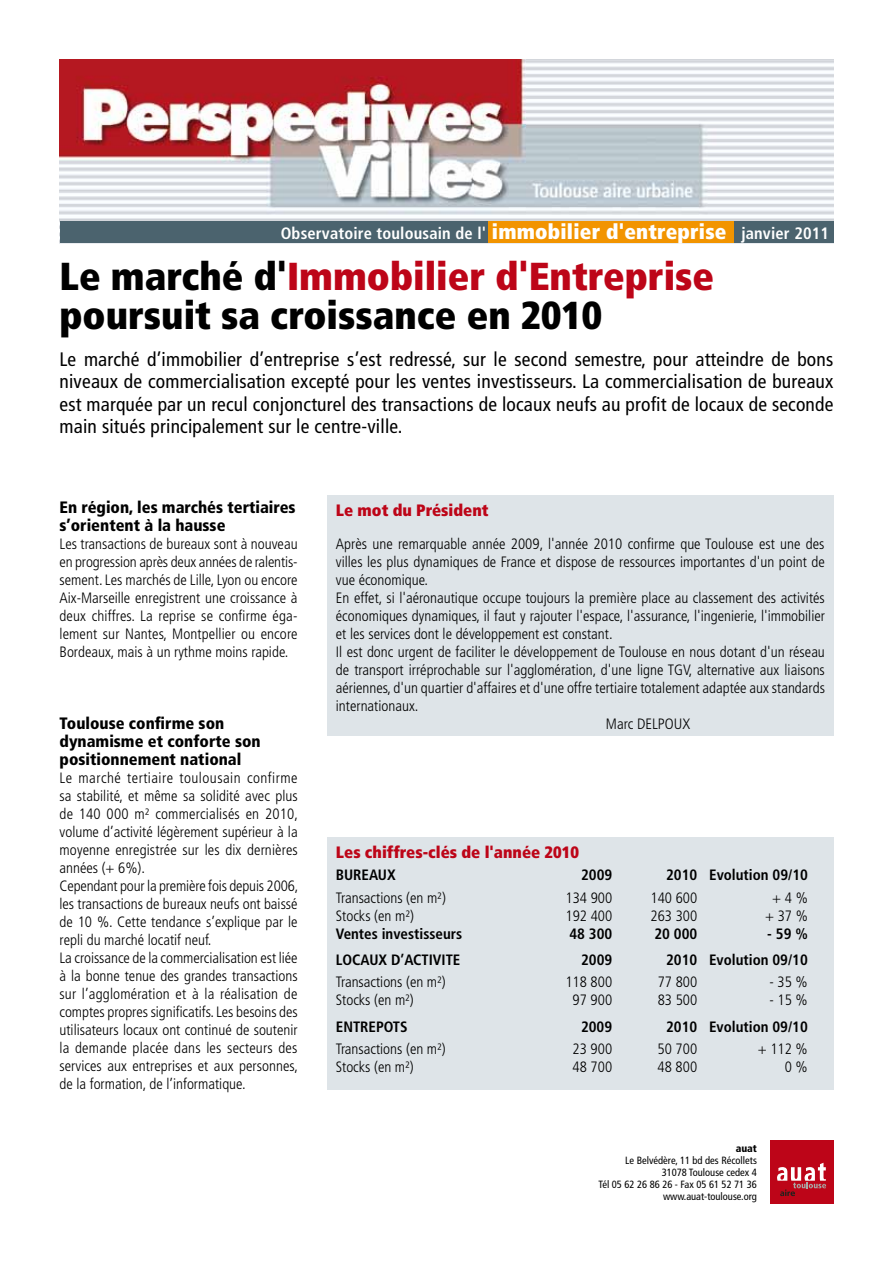
<style>
.page{position:relative;width:893px;height:1263px;background:#fff}
.page>*{position:absolute;margin:0;border:0;box-sizing:border-box;transform-origin:0 0}
.t1{font:900 condensed 39px/39px "Frutiger LT Std";color:#000}
.t2{font:condensed 19.5px/22.5px "Frutiger LT Std";letter-spacing:.01em;color:#000;text-align:justify}
.t3{font:900 condensed 16.5px/18px "Frutiger LT Std";color:#000}
.t4{font:700 condensed 16.5px "Frutiger LT Std";letter-spacing:.01em;color:#fff}
.t5{font:900 condensed 16.5px "Frutiger LT Std";color:#bd0518}
.t6{font:300 condensed 15px/18px "Frutiger LT Std";color:#000;text-align:justify}
.t7{font:700 condensed 15px "Frutiger LT Std";color:#000}
.t8{font:condensed 10.5px/12px "Frutiger LT Std";color:#000;text-align:right}
.t9{font:900 condensed 10.5px "Frutiger LT Std";color:#000}
.s1{font-weight:900;font-size:21px}
.s2{color:#bd0518}
</style>
<div class="page">
<div style="left:770px;top:1140px;width:63px;height:63px;background:#bd0518"></div>
<svg style="left:777px;top:1163px;width:49px;height:33px"></svg>
<img style="left:60px;top:60px;width:773px;height:162px">
<div style="left:60px;top:222px;width:773px;height:21px;background:#4b636e"></div>
<div style="left:488px;top:222px;width:245px;height:21px;background:#f29400"></div>
<div style="left:327px;top:837px;width:506px;height:252px;background:#dee4e8"></div>
<div style="left:327px;top:495px;width:506px;height:241px;background:#dee4e8"></div>
<p class="t4" style="left:281px;top:223px;width:550px">Observatoire toulousain de l' <span class="s1">immobilier d'entreprise</span> janvier 2011</p>
<h1 class="t1" style="left:60px;top:257px;width:656px">Le marché d'<span class="s2">Immobilier d'Entreprise </span>poursuit sa croissance en 2010</h1>
<p class="t2" style="left:60px;top:348px;width:775px">Le marché d’immobilier d’entreprise s’est redressé, sur le second semestre, pour atteindre de bons niveaux de commercialisation excepté pour les ventes investisseurs. La commercialisation de bureaux est marquée par un recul conjoncturel des transactions de locaux neufs au profit de locaux de seconde main situés principalement sur le centre-ville.</p>
<p class="t3" style="left:60px;top:498px;width:238px">En région, les marchés tertiaires s’orientent à la hausse</p>
<p class="t6" style="left:60px;top:535px;width:240px">Les transactions de bureaux sont à nouveau en progression après deux années de ralentis&shy;sement. Les marchés de Lille, Lyon ou encore Aix-Marseille enregistrent une croissance à deux chiffres. La reprise se confirme éga&shy;lement sur Nantes, Montpellier ou encore Bordeaux, mais à un rythme moins rapide.</p>
<p class="t3" style="left:60px;top:714px;width:203px">Toulouse confirme son dynamisme et conforte son positionnement national</p>
<p class="t6" style="left:60px;top:769px;width:240px;text-align:left">Le marché tertiaire toulousain confirme sa stabilité, et même sa solidité avec plus de 140 000 m² commercialisés en 2010, volume d’activité légèrement supérieur à la moyenne enregistrée sur les dix dernières années (+ 6%).<br>Cependant pour la première fois depuis 2006, les transactions de bureaux neufs ont baissé de 10 %. Cette tendance s’explique par le repli du marché locatif neuf.<br>La croissance de la commercialisation est liée à la bonne tenue des grandes transactions sur l’agglomération et à la réalisation de comptes propres significatifs. Les besoins des utilisateurs locaux ont continué de soutenir la demande placée dans les secteurs des services aux entreprises et aux personnes, de la formation, de l’informatique.</p>
<p class="t5" style="left:336px;top:500px;width:154px">Le mot du Président</p>
<p class="t6" style="left:336px;top:535px;width:490px">Après une remarquable année 2009, l'année 2010 confirme que Toulouse est une des</p>
<p class="t6" style="left:336px;top:553px;width:490px">villes les plus dynamiques de France et dispose de ressources importantes d'un point de</p>
<p class="t6" style="left:336px;top:571px;width:94px">vue économique.</p>
<p class="t6" style="left:336px;top:589px;width:490px">En effet, si l'aéronautique occupe toujours la première place au classement des activités</p>
<p class="t6" style="left:336px;top:607px;width:490px">économiques dynamiques, il faut y rajouter l'espace, l'assurance, l'ingenierie, l'immobilier</p>
<p class="t6" style="left:336px;top:625px;width:278px">et les services dont le développement est constant.</p>
<p class="t6" style="left:336px;top:643px;width:490px">Il est donc urgent de faciliter le développement de Toulouse en nous dotant d'un réseau</p>
<p class="t6" style="left:336px;top:661px;width:490px">de transport irréprochable sur l'agglomération, d'une ligne TGV, alternative aux liaisons</p>
<p class="t6" style="left:336px;top:679px;width:490px">aériennes, d'un quartier d'affaires et d'une offre tertiaire totalement adaptée aux standards</p>
<p class="t6" style="left:336px;top:697px;width:84px">internationaux.</p>
<p class="t6" style="left:606px;top:715px;width:86px">Marc DELPOUX</p>
<p class="t5" style="left:336px;top:842px;width:245px">Les chiffres-clés de l'année 2010</p>
<p class="t7" style="left:336px;top:866px;width:61px">BUREAUX</p>
<p class="t7" style="left:581px;top:866px;width:33px">2009</p>
<p class="t7" style="left:666px;top:866px;width:143px">2010 Evolution 09/10</p>
<p class="t6" style="left:336px;top:888px;width:111px">Transactions (en m²)</p>
<p class="t6" style="left:565px;top:888px;width:48px">134 900</p>
<p class="t6" style="left:651px;top:888px;width:48px">140 600</p>
<p class="t6" style="left:772px;top:888px;width:37px">+ 4 %</p>
<p class="t6" style="left:336px;top:906px;width:80px">Stocks (en m²)</p>
<p class="t6" style="left:565px;top:906px;width:48px">192 400</p>
<p class="t6" style="left:650px;top:906px;width:48px">263 300</p>
<p class="t6" style="left:765px;top:906px;width:44px">+ 37 %</p>
<p class="t7" style="left:336px;top:924px;width:128px">Ventes investisseurs</p>
<p class="t7" style="left:569px;top:924px;width:44px">48 300</p>
<p class="t7" style="left:654px;top:924px;width:44px">20 000</p>
<p class="t7" style="left:767px;top:924px;width:42px">- 59 %</p>
<p class="t7" style="left:336px;top:951px;width:126px">LOCAUX D’ACTIVITE</p>
<p class="t7" style="left:581px;top:951px;width:33px">2009</p>
<p class="t7" style="left:666px;top:951px;width:143px">2010 Evolution 09/10</p>
<p class="t6" style="left:336px;top:973px;width:111px">Transactions (en m²)</p>
<p class="t6" style="left:565px;top:973px;width:48px">118 800</p>
<p class="t6" style="left:658px;top:973px;width:41px">77 800</p>
<p class="t6" style="left:770px;top:973px;width:40px">- 35 %</p>
<p class="t6" style="left:336px;top:991px;width:80px">Stocks (en m²)</p>
<p class="t6" style="left:573px;top:991px;width:41px">97 900</p>
<p class="t6" style="left:658px;top:991px;width:41px">83 500</p>
<p class="t6" style="left:770px;top:991px;width:40px">- 15 %</p>
<p class="t7" style="left:336px;top:1018px;width:73px">ENTREPOTS</p>
<p class="t7" style="left:581px;top:1018px;width:33px">2009</p>
<p class="t7" style="left:666px;top:1018px;width:143px">2010 Evolution 09/10</p>
<p class="t6" style="left:336px;top:1040px;width:111px">Transactions (en m²)</p>
<p class="t6" style="left:573px;top:1040px;width:41px">23 900</p>
<p class="t6" style="left:658px;top:1040px;width:41px">50 700</p>
<p class="t6" style="left:758px;top:1040px;width:52px">+ 112 %</p>
<p class="t6" style="left:336px;top:1058px;width:80px">Stocks (en m²)</p>
<p class="t6" style="left:573px;top:1058px;width:41px">48 700</p>
<p class="t6" style="left:658px;top:1058px;width:41px">48 800</p>
<p class="t6" style="left:785px;top:1058px;width:25px">0 %</p>
<p class="t9" style="left:736px;top:1141px;width:23px">auat</p>
<p class="t8" style="left:598px;top:1154px;width:160px">Le Belvédère, 11 bd des Récollets<br>31078 Toulouse cedex 4<br>Tél 05 62 26 86 26 - Fax 05 61 52 71 36 www.auat-toulouse.org</p>
</div>
